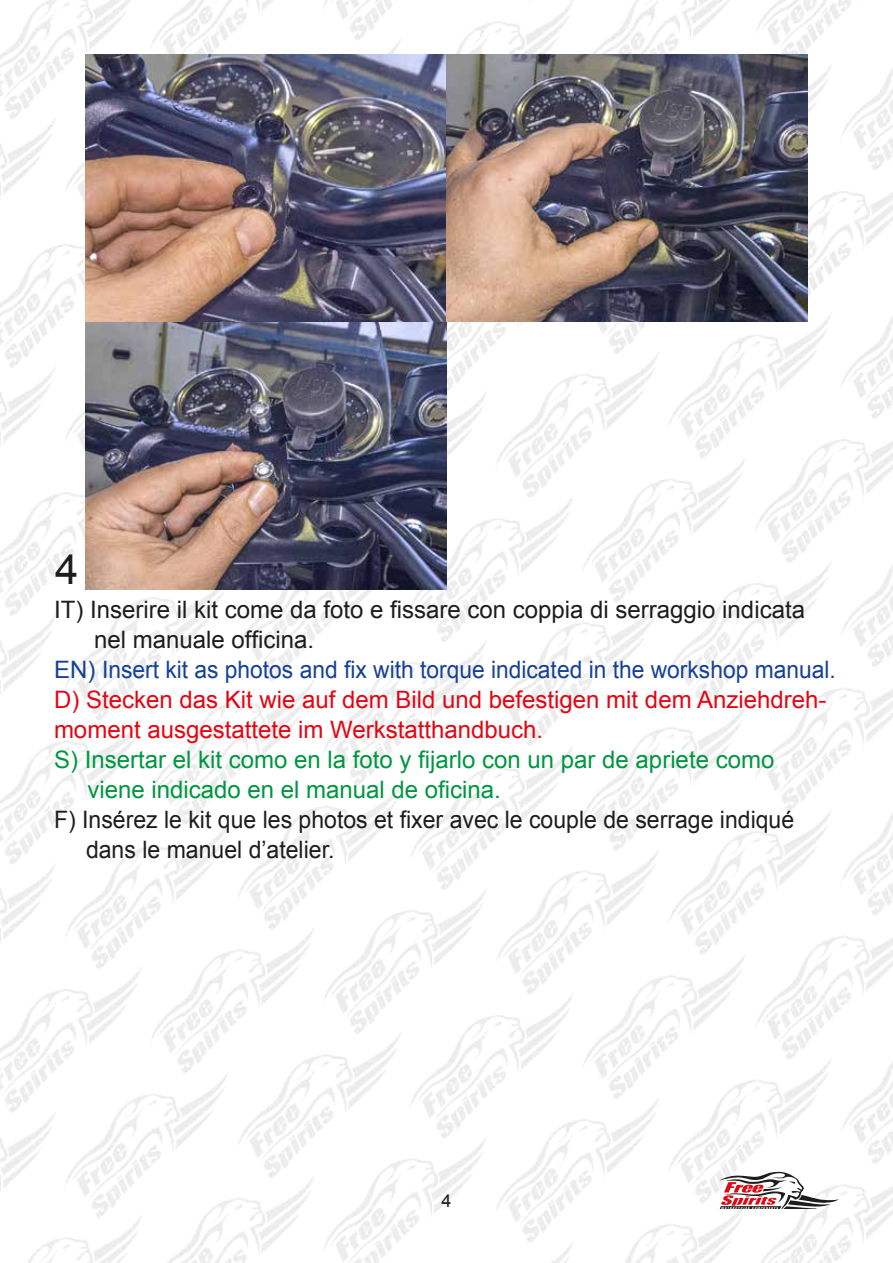
<style>
.page{position:relative;width:893px;height:1263px;background:#fff}
.page>*{position:absolute;margin:0;border:0;box-sizing:border-box;transform-origin:0 0}
.t1{font:42px "Arial";color:#1d1d1b}
.t2{font:24px/30px "Arial";color:#e30613}
.t3{font:24px/30px "Arial";color:#009641}
.t4{font:24px/30px "Arial";color:#1d1d1b;scale:.96 1}
.t5{font:24px/30px "Arial";color:#1d1d1b}
.t6{font:24px "Arial";color:#164194}
.t7{font:18px "Arial";color:#1d1d1b}
</style>
<div class="page">
<img style="left:0;top:0;width:893px;height:1262px">
<img style="left:85px;top:54px;width:361px;height:536px">
<img style="left:446px;top:54px;width:362px;height:268px">
<h1 class="t1" style="left:55px;top:542px;width:25px">4</h1>
<p class="t5" style="left:94px;top:595px;width:712px;text-indent:-40px">IT) Inserire il kit come da foto e fissare con coppia di serraggio indicata nel manuale officina.</p>
<p class="t6" style="left:54px;top:654px;width:783px">EN) Insert kit as photos and fix with torque indicated in the workshop manual.</p>
<p class="t2" style="left:54px;top:685px;width:774px">D) Stecken das Kit wie auf dem Bild und befestigen mit dem Anziehdreh&shy;moment ausgestattete im Werkstatthandbuch.</p>
<p class="t3" style="left:87px;top:745px;width:688px;text-indent:-33px">S) Insertar el kit como en la foto y fijarlo con un par de apriete como viene indicado en el manual de oficina.</p>
<p class="t4" style="left:86px;top:805px;width:739px;text-indent:-32px">F) Insérez le kit que les photos et fixer avec le couple de serrage indiqué dans le manuel d’atelier.</p>
<p class="t7" style="left:441px;top:1189px;width:12px">4</p>
</div>
